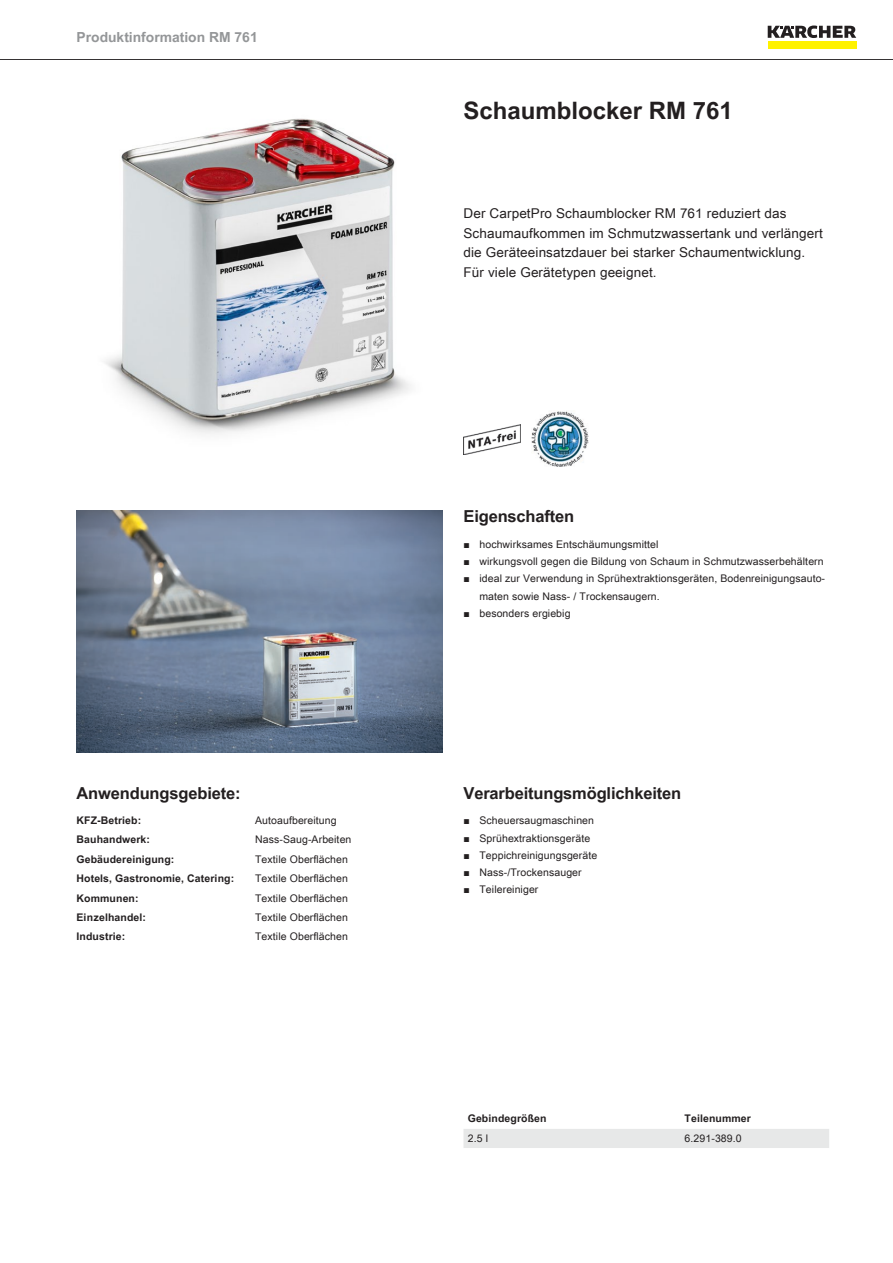
<style>
.page{position:relative;width:893px;height:1263px;background:#fff}
.page>*{position:absolute;margin:0;border:0;box-sizing:border-box;transform-origin:0 0}
.t1{font:700 24px "Arial Unicode MS";color:#231f20}
.t2{font:700 16.5px "Arial Unicode MS";letter-spacing:-.01em;color:#231f20}
.t3{font:700 13.8px "Arial Unicode MS";color:#949698}
.t4{font:13.5px/19.5px "Arial Unicode MS";letter-spacing:.01em;color:#231f20}
.t5{font:10.5px/17.2px "Arial Unicode MS";letter-spacing:.01em;color:#231f20}
.t6{font:700 10.5px "Arial Unicode MS";letter-spacing:.01em;color:#231f20}
.s1{font-family:"Arial"}
</style>
<div class="page">
<hr style="left:0;top:59px;width:893px;height:1px;background:#231f20">
<div style="left:768px;top:42px;width:88px;height:7px;background:#fff200"></div>
<svg style="left:768px;top:26px;width:88px;height:12px"></svg>
<img style="left:104px;top:118px;width:307px;height:316px">
<img style="left:463px;top:424px;width:57px;height:30px">
<img style="left:531px;top:411px;width:57px;height:56px">
<img style="left:77px;top:510px;width:365px;height:243px">
<div style="left:463px;top:1129px;width:366px;height:19px;background:#e7e8e8"></div>
<h3 class="t3" style="left:77px;top:27px;width:183px">Produktinformation RM 761</h3>
<h2 class="t2" style="left:77px;top:780px;width:166px">Anwendungsgebiete:</h2>
<p class="t6" style="left:77px;top:812px;width:66px">KFZ-Betrieb:</p>
<p class="t5" style="left:255px;top:811px;width:83px">Autoaufbereitung</p>
<p class="t6" style="left:77px;top:832px;width:75px">Bauhandwerk:</p>
<p class="t5" style="left:255px;top:831px;width:98px">Nass-Saug-Arbeiten</p>
<p class="t6" style="left:77px;top:851px;width:99px">Gebäudereinigung:</p>
<p class="t5" style="left:255px;top:850px;width:94px">Textile Oberflächen</p>
<p class="t6" style="left:77px;top:871px;width:159px">Hotels, Gastronomie, Catering:</p>
<p class="t5" style="left:255px;top:870px;width:94px">Textile Oberflächen</p>
<p class="t6" style="left:77px;top:890px;width:64px">Kommunen:</p>
<p class="t5" style="left:255px;top:889px;width:94px">Textile Oberflächen</p>
<p class="t6" style="left:77px;top:910px;width:71px">Einzelhandel:</p>
<p class="t5" style="left:255px;top:908px;width:94px">Textile Oberflächen</p>
<p class="t6" style="left:77px;top:929px;width:50px">Industrie:</p>
<p class="t5" style="left:255px;top:928px;width:94px">Textile Oberflächen</p>
<h1 class="t1" style="left:463px;top:93px;width:271px">Schaumblocker RM 761</h1>
<p class="t4" style="left:463px;top:203px;width:361px">Der CarpetPro Schaumblocker RM 761 reduziert das Schaumaufkommen im Schmutzwassertank und verlängert die Geräteeinsatzdauer bei starker Schaumentwicklung.<br>Für viele Gerätetypen geeignet.</p>
<h2 class="t2" style="left:463px;top:504px;width:112px">Eigenschaften</h2>
<p class="t5" style="left:463px;top:535px;width:196px"><span class="s1">■</span> hochwirksames Entschäumungsmittel</p>
<p class="t5" style="left:463px;top:553px;width:362px"><span class="s1">■</span> wirkungsvoll gegen die Bildung von Schaum in Schmutzwasserbehältern</p>
<p class="t5" style="left:479px;top:570px;width:347px;text-indent:-16px"><span class="s1">■</span> ideal zur Verwendung in Sprühextraktionsgeräten, Bodenreinigungsauto&shy;maten sowie Nass- / Trockensaugern.</p>
<p class="t5" style="left:463px;top:604px;width:109px"><span class="s1">■</span> besonders ergiebig</p>
<h2 class="t2" style="left:463px;top:780px;width:219px">Verarbeitungsmöglichkeiten</h2>
<p class="t5" style="left:463px;top:812px;width:132px"><span class="s1">■</span> Scheuersaugmaschinen</p>
<p class="t5" style="left:463px;top:829px;width:128px"><span class="s1">■</span> Sprühextraktionsgeräte</p>
<p class="t5" style="left:463px;top:846px;width:135px"><span class="s1">■</span> Teppichreinigungsgeräte</p>
<p class="t5" style="left:463px;top:863px;width:120px"><span class="s1">■</span> Nass-/Trockensauger</p>
<p class="t5" style="left:463px;top:881px;width:76px"><span class="s1">■</span> Teilereiniger</p>
<p class="t6" style="left:468px;top:1111px;width:80px">Gebindegrößen</p>
<p class="t6" style="left:685px;top:1111px;width:68px">Teilenummer</p>
<p class="t5" style="left:468px;top:1129px;width:22px">2.5 l</p>
<p class="t5" style="left:685px;top:1129px;width:59px">6.291-389.0</p>
</div>
